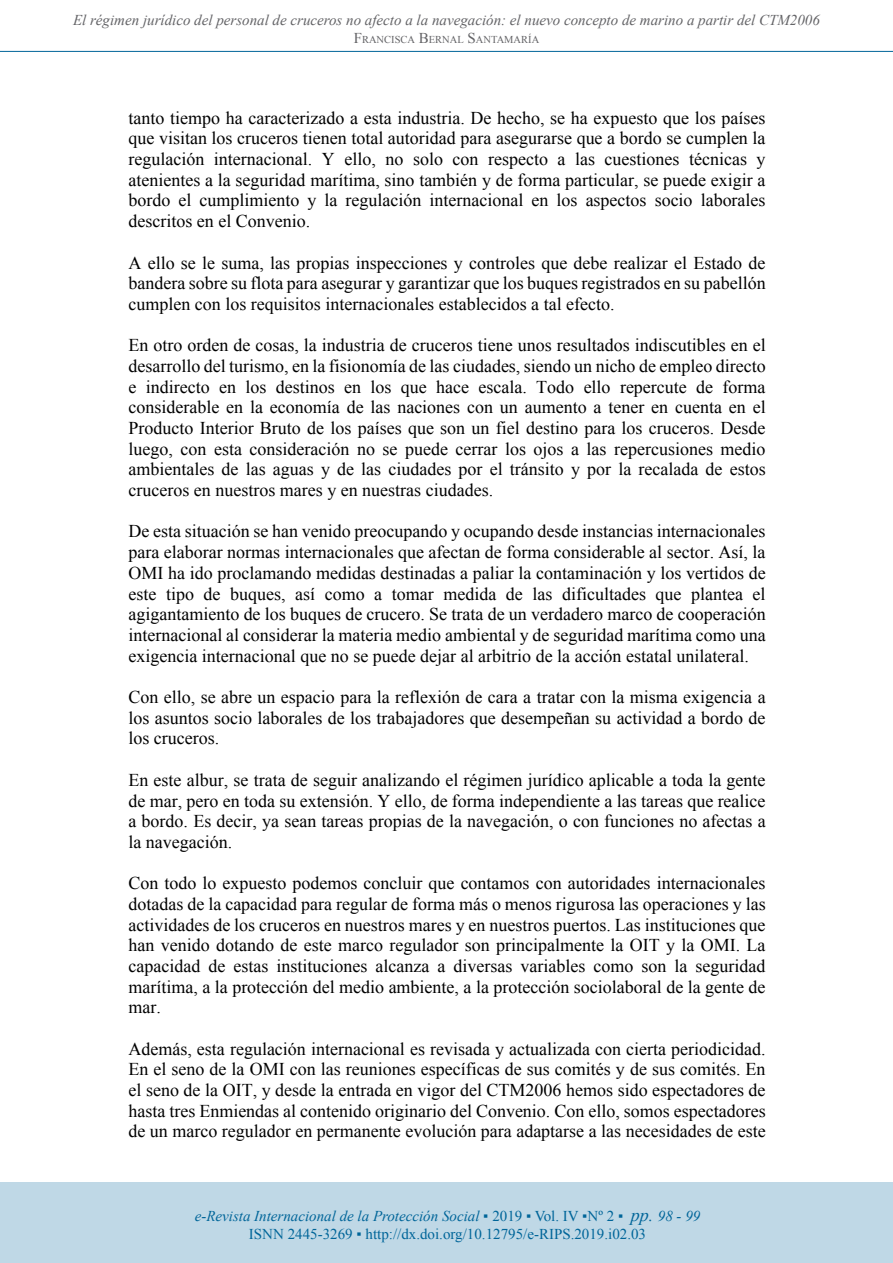
<style>
.page{position:relative;width:893px;height:1263px;background:#fff}
.page>*{position:absolute;margin:0;border:0;box-sizing:border-box;transform-origin:0 0}
.t1{font:18px/20.7px "Times New Roman";color:#000;text-align:justify}
.t2{font:15px/18px "Times New Roman";color:#006599;text-align:center}
.t3{font:italic 15px "Times New Roman";color:#636366}
.t4{font:10.5px "Times New Roman";color:#636366}
.s1{font-size:15px}
.s2{font-style:italic}
.s3{font-style:italic;font-size:18px}
</style>
<div class="page">
<div style="left:0;top:1182px;width:893px;height:81px;background:#bfd8e6"></div>
<hr style="left:0;top:51px;width:893px;height:1px;background:#006599">
<p class="t3" style="left:73px;top:10px;width:748px">El régimen jurídico del personal de cruceros no afecto a la navegación: el nuevo concepto de marino a partir del CTM2006</p>
<p class="t4" style="left:354px;top:33px;width:187px"><span class="s1">F</span>RANCISCA <span class="s1">B</span>ERNAL <span class="s1">S</span> ANTAMARÍA</p>
<p class="t1" style="left:128px;top:107px;width:639px">tanto tiempo ha caracterizado a esta industria. De hecho, se ha expuesto que los países que visitan los cruceros tienen total autoridad para asegurarse que a bordo se cumplen la regulación internacional. Y ello, no solo con respecto a las cuestiones técnicas y atenientes a la seguridad marítima, sino también y de forma particular, se puede exigir a bordo el cumplimiento y la regulación internacional en los aspectos socio laborales descritos en el Convenio.</p>
<p class="t1" style="left:128px;top:252px;width:639px">A ello se le suma, las propias inspecciones y controles que debe realizar el Estado de bandera sobre su flota para asegurar y garantizar que los buques registrados en su pabellón cumplen con los requisitos internacionales establecidos a tal efecto.</p>
<p class="t1" style="left:128px;top:335px;width:639px">En otro orden de cosas, la industria de cruceros tiene unos resultados indiscutibles en el desarrollo del turismo, en la fisionomía de las ciudades, siendo un nicho de empleo directo e indirecto en los destinos en los que hace escala. Todo ello repercute de forma considerable en la economía de las naciones con un aumento a tener en cuenta en el Producto Interior Bruto de los países que son un fiel destino para los cruceros. Desde luego, con esta consideración no se puede cerrar los ojos a las repercusiones medio ambientales de las aguas y de las ciudades por el tránsito y por la recalada de estos cruceros en nuestros mares y en nuestras ciudades.</p>
<p class="t1" style="left:128px;top:521px;width:639px">De esta situación se han venido preocupando y ocupando desde instancias internacionales para elaborar normas internacionales que afectan de forma considerable al sector. Así, la OMI ha ido proclamando medidas destinadas a paliar la contaminación y los vertidos de este tipo de buques, así como a tomar medida de las dificultades que plantea el agigantamiento de los buques de crucero. Se trata de un verdadero marco de cooperación internacional al considerar la materia medio ambiental y de seguridad marítima como una exigencia internacional que no se puede dejar al arbitrio de la acción estatal unilateral.</p>
<p class="t1" style="left:128px;top:686px;width:639px">Con ello, se abre un espacio para la reflexión de cara a tratar con la misma exigencia a los asuntos socio laborales de los trabajadores que desempeñan su actividad a bordo de los cruceros.</p>
<p class="t1" style="left:128px;top:769px;width:639px">En este albur, se trata de seguir analizando el régimen jurídico aplicable a toda la gente de mar, pero en toda su extensión. Y ello, de forma independiente a las tareas que realice a bordo. Es decir, ya sean tareas propias de la navegación, o con funciones no afectas a la navegación.</p>
<p class="t1" style="left:128px;top:873px;width:639px">Con todo lo expuesto podemos concluir que contamos con autoridades internacionales dotadas de la capacidad para regular de forma más o menos rigurosa las operaciones y las actividades de los cruceros en nuestros mares y en nuestros puertos. Las instituciones que han venido dotando de este marco regulador son principalmente la OIT y la OMI. La capacidad de estas instituciones alcanza a diversas variables como son la seguridad marítima, a la protección del medio ambiente, a la protección sociolaboral de la gente de mar.</p>
<p class="t1" style="left:128px;top:1038px;width:639px">Además, esta regulación internacional es revisada y actualizada con cierta periodicidad.<br>En el seno de la OMI con las reuniones específicas de sus comités y de sus comités. En el seno de la OIT, y desde la entrada en vigor del CTM2006 hemos sido espectadores de hasta tres Enmiendas al contenido originario del Convenio. Con ello, somos espectadores de un marco regulador en permanente evolución para adaptarse a las necesidades de este</p>
<p class="t2" style="left:195px;top:1206px;width:507px"><span class="s2">e-Revista Internacional de la Protección Social</span> ▪ 2019 ▪ Vol. IV ▪Nº 2 ▪ <span class="s3">pp.</span> <span class="s2">98 - 99<br></span>ISNN 2445-3269 ▪ http://dx.doi.org/10.12795/e-RIPS.2019.i02.03</p>
</div>
